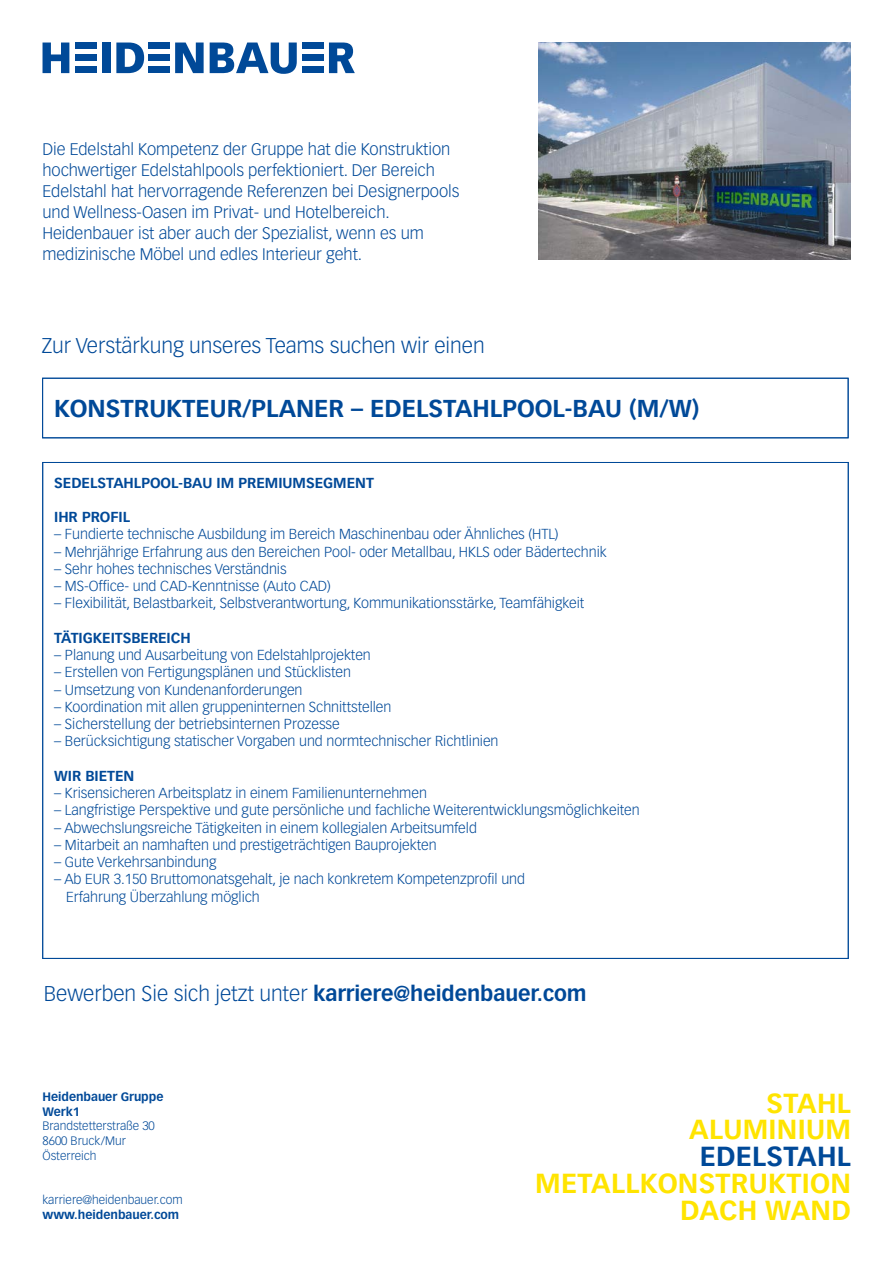
<style>
.page{position:relative;width:893px;height:1263px;background:#fff}
.page>*{position:absolute;margin:0;border:0;box-sizing:border-box;transform-origin:0 0}
.t1{font:700 27.15px/26.7px "Vectora LT Std";letter-spacing:.01em;color:#ffe400;text-align:right}
.t2{font:700 27.15px "Vectora LT Std";letter-spacing:.01em;color:#004998}
.t3{font:700 24px "Vectora LT Std";color:#004998}
.t4{font:300 21px "Vectora LT Std";letter-spacing:-.005em;color:#004998}
.t5{font:300 16.5px/21px "Vectora LT Std";letter-spacing:-.005em;color:#004998}
.t6{font:300 14.25px/17.2px "Vectora LT Std";letter-spacing:-.005em;color:#004998}
.t7{font:700 14.25px "Vectora LT Std";letter-spacing:-.005em;color:#004998}
.t8{font:300 12px/14.7px "Vectora LT Std";color:#004998}
.t9{font:700 12px/14.7px "Vectora LT Std";letter-spacing:-.005em;color:#004998}
.s1{font-weight:700}
</style>
<div class="page">
<svg style="left:175px;top:43px;width:29px;height:30px"></svg>
<svg style="left:116px;top:43px;width:28px;height:30px"></svg>
<div style="left:102px;top:43px;width:8px;height:30px;background:#004998"></div>
<svg style="left:43px;top:43px;width:26px;height:30px"></svg>
<svg style="left:210px;top:43px;width:87px;height:31px"></svg>
<svg style="left:329px;top:43px;width:26px;height:30px"></svg>
<div style="left:75px;top:43px;width:21px;height:6px;background:#004998"></div>
<div style="left:75px;top:54px;width:21px;height:7px;background:#004998"></div>
<div style="left:75px;top:66px;width:21px;height:7px;background:#004998"></div>
<div style="left:149px;top:43px;width:21px;height:6px;background:#004998"></div>
<div style="left:149px;top:54px;width:21px;height:7px;background:#004998"></div>
<div style="left:149px;top:66px;width:21px;height:7px;background:#004998"></div>
<div style="left:302px;top:43px;width:21px;height:6px;background:#004998"></div>
<div style="left:302px;top:54px;width:21px;height:7px;background:#004998"></div>
<div style="left:302px;top:66px;width:21px;height:7px;background:#004998"></div>
<img style="left:538px;top:42px;width:312px;height:217px">
<div style="left:42px;top:378px;width:806px;height:60px;border:1px solid #004998"></div>
<p class="t5" style="left:42px;top:138px;width:419px">Die Edelstahl Kompetenz der Gruppe hat die Konstruktion hochwertiger Edelstahlpools perfektioniert. Der Bereich Edelstahl hat hervorragende Referenzen bei Designerpools und Wellness-Oasen im Privat- und Hotelbereich.<br>Heidenbauer ist aber auch der Spezialist, wenn es um medizinische Möbel und edles Interieur geht.</p>
<h3 class="t4" style="left:42px;top:333px;width:445px">Zur Verstärkung unseres Teams suchen wir einen</h3>
<h2 class="t3" style="left:54px;top:394px;width:647px">KONSTRUKTEUR/PLANER – EDELSTAHLPOOL-BAU (M/W)</h2>
<p class="t7" style="left:54px;top:474px;width:321px">SEDELSTAHLPOOL-BAU IM PREMIUMSEGMENT</p>
<p class="t7" style="left:54px;top:508px;width:77px">IHR PROFIL</p>
<p class="t6" style="left:54px;top:526px;width:506px">– Fundierte technische Ausbildung im Bereich Maschinenbau oder Ähnliches (HTL)</p>
<p class="t6" style="left:54px;top:543px;width:554px">– Mehrjährige Erfahrung aus den Bereichen Pool- oder Metallbau, HKLS oder Bädertechnik</p>
<p class="t6" style="left:54px;top:560px;width:234px">– Sehr hohes technisches Verständnis</p>
<p class="t6" style="left:54px;top:578px;width:278px">– MS-Office- und CAD-Kenntnisse (Auto CAD)</p>
<p class="t6" style="left:54px;top:595px;width:532px">– Flexibilität, Belastbarkeit, Selbstverantwortung, Kommunikationsstärke, Teamfähigkeit</p>
<p class="t7" style="left:54px;top:629px;width:138px">TÄTIGKEITSBEREICH</p>
<p class="t6" style="left:54px;top:647px;width:318px">– Planung und Ausarbeitung von Edelstahlprojekten</p>
<p class="t6" style="left:54px;top:664px;width:298px">– Erstellen von Fertigungsplänen und Stücklisten</p>
<p class="t6" style="left:54px;top:681px;width:250px">– Umsetzung von Kundenanforderungen</p>
<p class="t6" style="left:54px;top:698px;width:339px">– Koordination mit allen gruppeninternen Schnittstellen</p>
<p class="t6" style="left:54px;top:716px;width:287px">– Sicherstellung der betriebsinternen Prozesse</p>
<p class="t6" style="left:54px;top:733px;width:446px">– Berücksichtigung statischer Vorgaben und normtechnischer Richtlinien</p>
<p class="t7" style="left:54px;top:767px;width:82px">WIR BIETEN</p>
<p class="t6" style="left:54px;top:785px;width:374px">– Krisensicheren Arbeitsplatz in einem Familienunternehmen</p>
<p class="t6" style="left:54px;top:802px;width:587px">– Langfristige Perspektive und gute persönliche und fachliche Weiterentwicklungsmöglichkeiten</p>
<p class="t6" style="left:54px;top:819px;width:424px">– Abwechslungsreiche Tätigkeiten in einem kollegialen Arbeitsumfeld</p>
<p class="t6" style="left:54px;top:836px;width:384px">– Mitarbeit an namhaften und prestigeträchtigen Bauprojekten</p>
<p class="t6" style="left:54px;top:854px;width:164px">– Gute Verkehrsanbindung</p>
<p class="t6" style="left:66px;top:871px;width:460px;text-indent:-12px">– Ab EUR 3.150 Bruttomonatsgehalt, je nach konkretem Kompetenzprofil und<br>Erfahrung Überzahlung möglich</p>
<h3 class="t4" style="left:44px;top:981px;width:544px">Bewerben Sie sich jetzt unter <span class="s1">karriere@heidenbauer.com</span></h3>
<p class="t9" style="left:43px;top:1089px;width:122px">Heidenbauer Gruppe<br>Werk1</p>
<p class="t8" style="left:43px;top:1119px;width:114px">Brandstetterstraße 30<br>8600 Bruck/Mur<br>Österreich</p>
<p class="t8" style="left:43px;top:1193px;width:142px">karriere@heidenbauer.com</p>
<p class="t9" style="left:43px;top:1207px;width:138px">www.heidenbauer.com</p>
<h1 class="t1" style="left:689px;top:1090px;width:163px">STAHL<br>ALUMINIUM</h1>
<h1 class="t2" style="left:700px;top:1140px;width:153px">EDELSTAHL</h1>
<h1 class="t1" style="left:535px;top:1170px;width:317px">METALLKONSTRUKTION<br>DACH WAND</h1>
</div>
